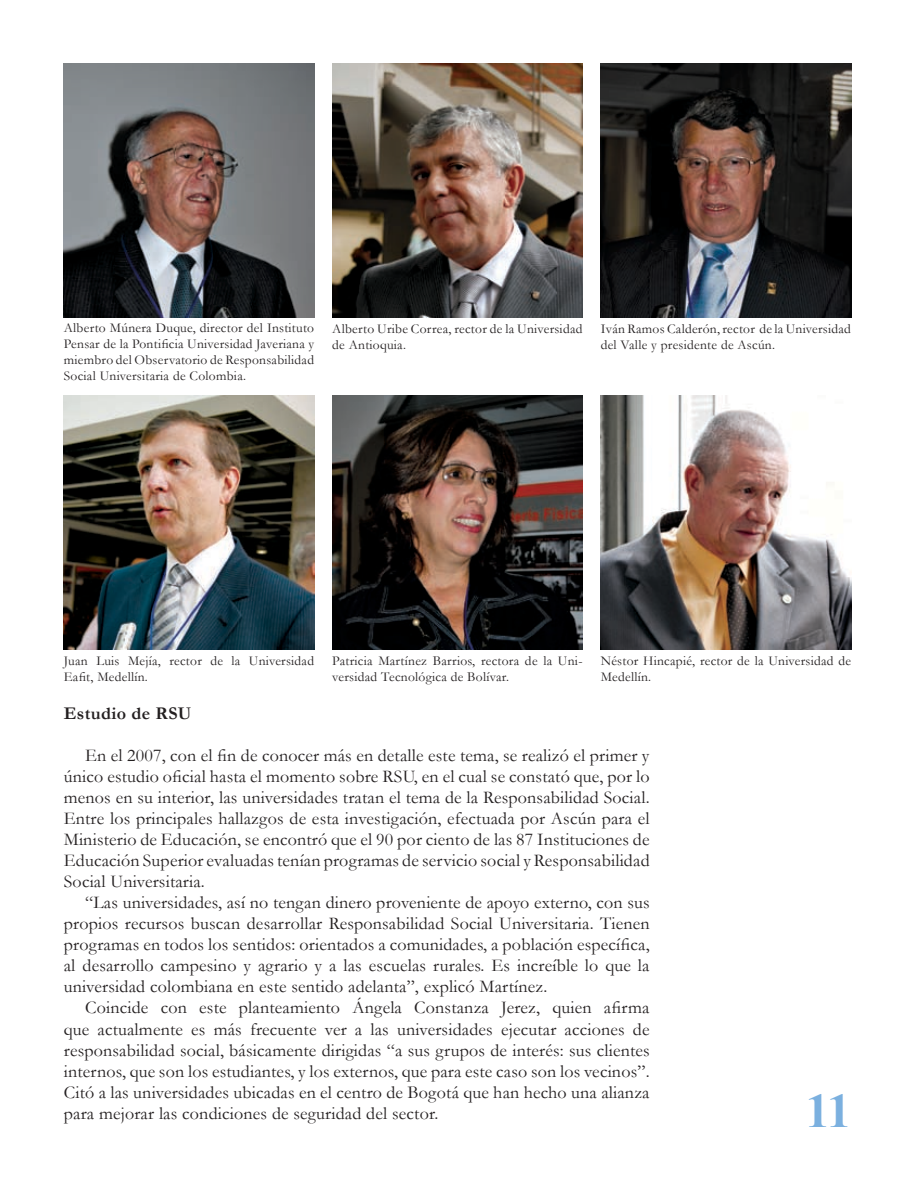
<style>
.page{position:relative;width:915px;height:1191px;background:#fff}
.page>*{position:absolute;margin:0;border:0;box-sizing:border-box;transform-origin:0 0}
.t1{font:700 48px "Times New Roman";color:#7bb0df}
.t2{font:18px/21px "Garamond";letter-spacing:.01em;color:#231f20;text-align:justify}
.t3{font:700 18px "Garamond";letter-spacing:.02em;color:#231f20}
.t4{font:13.5px/16.2px "Garamond";letter-spacing:.02em;color:#231f20}
</style>
<div class="page">
<img style="left:64px;top:64px;width:250px;height:253px">
<img style="left:332px;top:64px;width:250px;height:253px">
<img style="left:600px;top:64px;width:250px;height:253px">
<img style="left:64px;top:395px;width:250px;height:254px">
<img style="left:600px;top:395px;width:250px;height:254px">
<img style="left:332px;top:395px;width:250px;height:254px">
<p class="t4" style="left:64px;top:319px;width:252px;text-align:justify">Alberto Múnera Duque, director del Instituto Pensar de la Pontificia Universidad Javeriana y miembro del Observatorio de Responsabilidad Social Universitaria de Colombia.</p>
<p class="t4" style="left:332px;top:320px;width:252px">Alberto Uribe Correa, rector de la Universidad de Antioquia.</p>
<p class="t4" style="left:600px;top:320px;width:252px">Iván Ramos Calderón, rector de la Universidad del Valle y presidente de Ascún.</p>
<p class="t4" style="left:64px;top:652px;width:252px">Juan Luis Mejía, rector de la Universidad<br>Eafit, Medellín.</p>
<p class="t4" style="left:600px;top:652px;width:252px">Néstor Hincapié, rector de la Universidad de<br>Medellín.</p>
<p class="t4" style="left:332px;top:652px;width:252px">Patricia Martínez Barrios, rectora de la Uni&shy;versidad Tecnológica de Bolívar.</p>
<p class="t3" style="left:64px;top:701px;width:129px">Estudio de RSU</p>
<p class="t2" style="left:64px;top:744px;width:587px;text-indent:21px">En el 2007, con el fin de conocer más en detalle este tema, se realizó el primer y único estudio oficial hasta el momento sobre RSU, en el cual se constató que, por lo menos en su interior, las universidades tratan el tema de la Responsabilidad Social.<br>Entre los principales hallazgos de esta investigación, efectuada por Ascún para el Ministerio de Educación, se encontró que el 90 por ciento de las 87 Instituciones de Educación Superior evaluadas tenían programas de servicio social y Responsabilidad Social Universitaria.</p>
<p class="t2" style="left:64px;top:891px;width:587px;text-indent:21px">“Las universidades, así no tengan dinero proveniente de apoyo externo, con sus propios recursos buscan desarrollar Responsabilidad Social Universitaria. Tienen programas en todos los sentidos: orientados a comunidades, a población específica, al desarrollo campesino y agrario y a las escuelas rurales. Es increíble lo que la universidad colombiana en este sentido adelanta”, explicó Martínez.</p>
<p class="t2" style="left:64px;top:997px;width:587px;text-indent:21px">Coincide con este planteamiento Ángela Constanza Jerez, quien afirma que actualmente es más frecuente ver a las universidades ejecutar acciones de responsabilidad social, básicamente dirigidas “a sus grupos de interés: sus clientes internos, que son los estudiantes, y los externos, que para este caso son los vecinos”.<br>Citó a las universidades ubicadas en el centro de Bogotá que han hecho una alianza para mejorar las condiciones de seguridad del sector.</p>
<h1 class="t1" style="left:805px;top:1078px;width:47px">11</h1>
</div>
